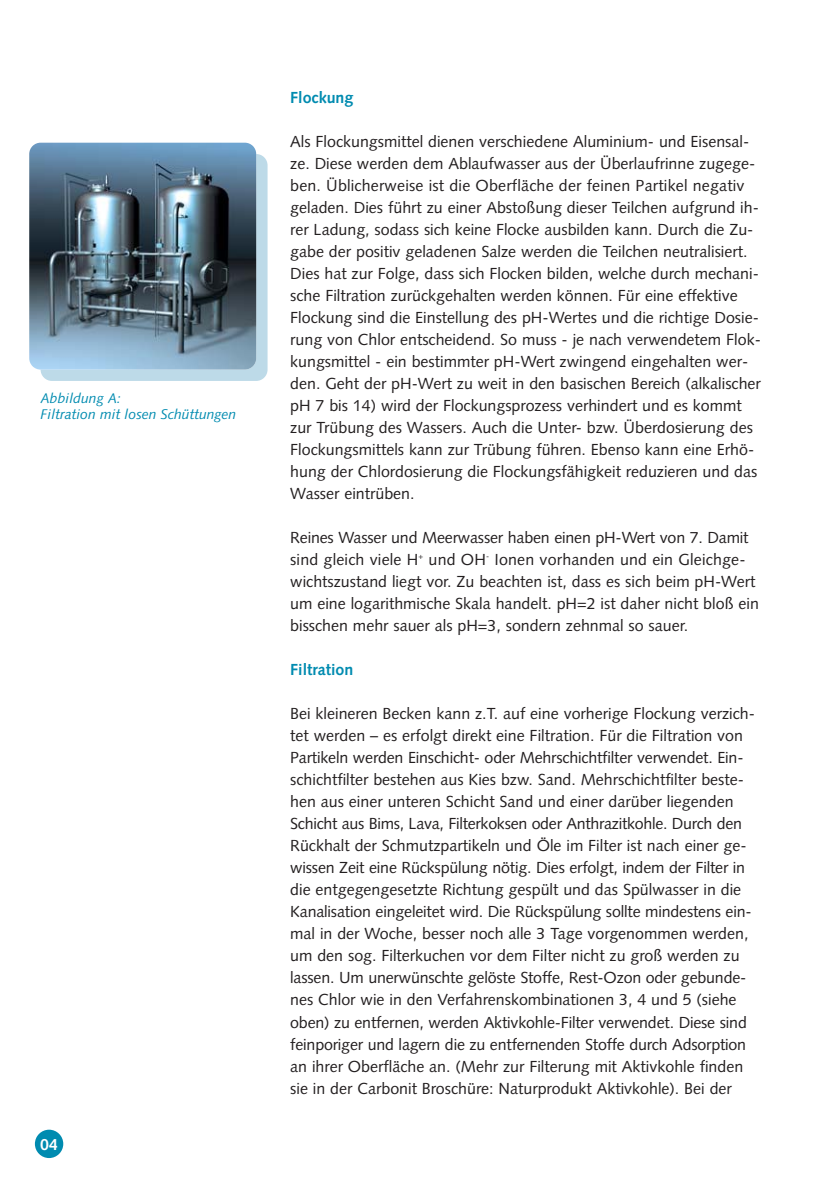
<style>
.page{position:relative;width:839px;height:1192px;background:#fff}
.page>*{position:absolute;margin:0;border:0;box-sizing:border-box;transform-origin:0 0}
.t1{font:16px/22px "Syntax";color:#231f20}
.t2{font:700 16px "Syntax";color:#008bb0}
.t3{font:700 16px "Syntax";color:#fff}
.t4{font:italic 14px/16.8px "Syntax";color:#008bb0}
</style>
<div class="page">
<svg style="left:29px;top:142px;width:239px;height:1017px"></svg>
<p class="t4" style="left:41px;top:390px;width:197px">Abbildung A:<br>Filtration mit losen Schüttungen</p>
<p class="t3" style="left:40px;top:1137px;width:19px">04</p>
<p class="t2" style="left:290px;top:91px;width:65px">Flockung</p>
<p class="t1" style="left:290px;top:132px;width:472px">Als Flockungsmittel dienen verschiedene Aluminium- und Eisensal&shy;ze. Diese werden dem Ablaufwasser aus der Überlaufrinne zugege&shy;ben. Üblicherweise ist die Oberfläche der feinen Partikel negativ geladen. Dies führt zu einer Abstoßung dieser Teilchen aufgrund ih&shy;rer Ladung, sodass sich keine Flocke ausbilden kann. Durch die Zu&shy;gabe der positiv geladenen Salze werden die Teilchen neutralisiert.<br>Dies hat zur Folge, dass sich Flocken bilden, welche durch mechani&shy;sche Filtration zurückgehalten werden können. Für eine effektive Flockung sind die Einstellung des pH-Wertes und die richtige Dosie&shy;rung von Chlor entscheidend. So muss - je nach verwendetem Flok&shy;kungsmittel - ein bestimmter pH-Wert zwingend eingehalten wer&shy;den. Geht der pH-Wert zu weit in den basischen Bereich (alkalischer pH 7 bis 14) wird der Flockungsprozess verhindert und es kommt zur Trübung des Wassers. Auch die Unter- bzw. Überdosierung des Flockungsmittels kann zur Trübung führen. Ebenso kann eine Erhö&shy;hung der Chlordosierung die Flockungsfähigkeit reduzieren und das Wasser eintrüben.</p>
<p class="t1" style="left:290px;top:528px;width:470px">Reines Wasser und Meerwasser haben einen pH-Wert von 7. Damit sind gleich viele H<sup>+</sup> und OH<sup>-</sup> Ionen vorhanden und ein Gleichge&shy;wichtszustand liegt vor. Zu beachten ist, dass es sich beim pH-Wert um eine logarithmische Skala handelt. pH=2 ist daher nicht bloß ein bisschen mehr sauer als pH=3, sondern zehnmal so sauer.</p>
<p class="t2" style="left:290px;top:663px;width:65px">Filtration</p>
<p class="t1" style="left:290px;top:704px;width:466px">Bei kleineren Becken kann z.T. auf eine vorherige Flockung verzich&shy;tet werden – es erfolgt direkt eine Filtration. Für die Filtration von Partikeln werden Einschicht- oder Mehrschichtfilter verwendet. Ein&shy;schichtfilter bestehen aus Kies bzw. Sand. Mehrschichtfilter beste&shy;hen aus einer unteren Schicht Sand und einer darüber liegenden Schicht aus Bims, Lava, Filterkoksen oder Anthrazitkohle. Durch den Rückhalt der Schmutzpartikeln und Öle im Filter ist nach einer ge&shy;wissen Zeit eine Rückspülung nötig. Dies erfolgt, indem der Filter in die entgegengesetzte Richtung gespült und das Spülwasser in die Kanalisation eingeleitet wird. Die Rückspülung sollte mindestens ein&shy;mal in der Woche, besser noch alle 3 Tage vorgenommen werden, um den sog. Filterkuchen vor dem Filter nicht zu groß werden zu lassen. Um unerwünschte gelöste Stoffe, Rest-Ozon oder gebunde&shy;nes Chlor wie in den Verfahrenskombinationen 3, 4 und 5 (siehe oben) zu entfernen, werden Aktivkohle-Filter verwendet. Diese sind feinporiger und lagern die zu entfernenden Stoffe durch Adsorption an ihrer Oberfläche an. (Mehr zur Filterung mit Aktivkohle finden sie in der Carbonit Broschüre: Naturprodukt Aktivkohle). Bei der</p>
</div>
